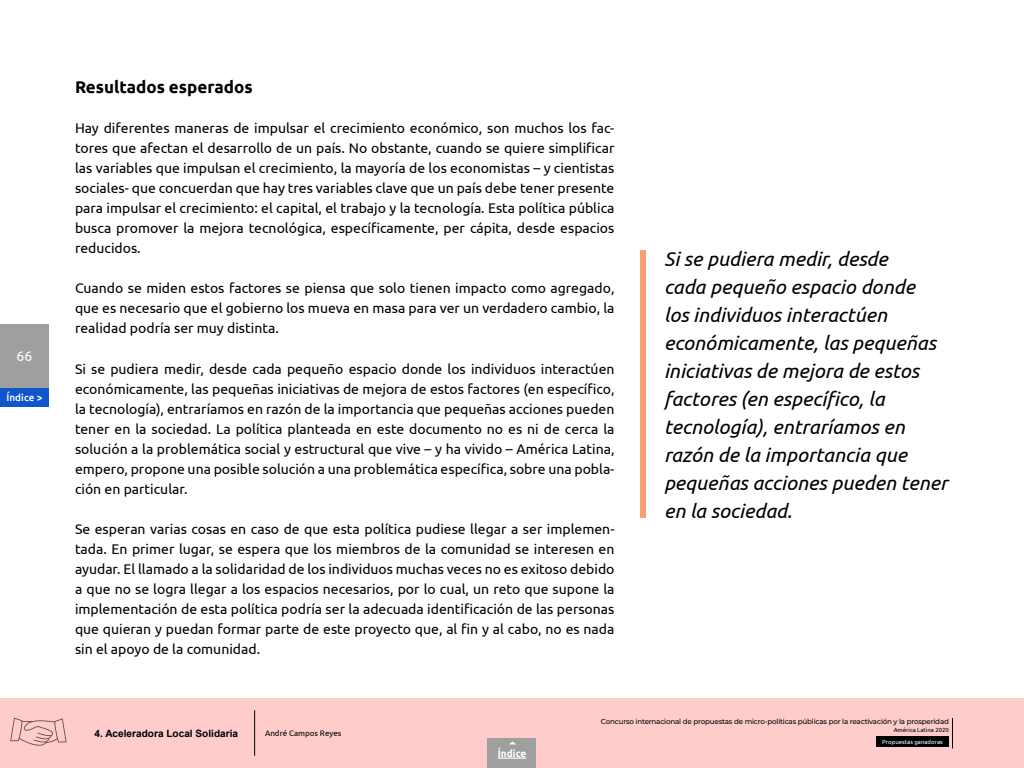
<style>
.page{position:relative;width:1024px;height:768px;background:#fff}
.page>*{position:absolute;margin:0;border:0;box-sizing:border-box;transform-origin:0 0}
.t1{font:italic 20px/28px "Ubuntu";color:#000}
.t2{font:700 17px "Ubuntu";color:#000}
.t3{font:14px/20px "Ubuntu";color:#000;text-align:justify}
.t4{font:14px "Ubuntu";color:#fff}
.t5{font:700 10.1px "Arial";color:#000}
.t6{font:500 10px "Ubuntu";color:#fff}
.t7{font:700 10px "Ubuntu";color:#fff}
.t8{font:8px "Ubuntu";color:#000}
.t9{font:500 7.1px "Montserrat";letter-spacing:-.025em;color:#000}
.t10{font:6px "Ubuntu";color:#fff}
.t11{font:6px "Ubuntu";color:#000}
</style>
<div class="page">
<div style="left:0;top:388px;width:49px;height:19px;background:#15c"></div>
<div style="left:0;top:324px;width:49px;height:64px;background:#9f9f9f"></div>
<div style="left:640px;top:250px;width:6px;height:268px;background:#ff9e73"></div>
<div style="left:0;top:698px;width:1024px;height:70px;background:#fcc"></div>
<hr style="left:254px;top:710px;width:1px;height:46px;background:#000">
<svg style="left:10px;top:718px;width:57px;height:28px"></svg>
<div style="left:876px;top:736px;width:73px;height:11px;background:#000"></div>
<hr style="left:952px;top:718px;width:1px;height:30px;background:#000">
<div style="left:488px;top:738px;width:48px;height:30px;background:#9f9f9f"></div>
<svg style="left:498px;top:758px;width:28px;height:1px"></svg>
<p class="t4" style="left:17px;top:348px;width:17px">66</p>
<p class="t6" style="left:7px;top:391px;width:37px">Índice &gt;</p>
<p class="t2" style="left:75px;top:77px;width:179px">Resultados esperados</p>
<p class="t3" style="left:75px;top:118px;width:541px">Hay diferentes maneras de impulsar el crecimiento económico, son muchos los fac&shy;tores que afectan el desarrollo de un país. No obstante, cuando se quiere simplificar las variables que impulsan el crecimiento, la mayoría de los economistas – y cientistas sociales- que concuerdan que hay tres variables clave que un país debe tener presente para impulsar el crecimiento: el capital, el trabajo y la tecnología. Esta política pública busca promover la mejora tecnológica, específicamente, per cápita, desde espacios reducidos.</p>
<p class="t3" style="left:75px;top:278px;width:541px">Cuando se miden estos factores se piensa que solo tienen impacto como agregado, que es necesario que el gobierno los mueva en masa para ver un verdadero cambio, la realidad podría ser muy distinta.</p>
<p class="t3" style="left:75px;top:358px;width:541px">Si se pudiera medir, desde cada pequeño espacio donde los individuos interactúen económicamente, las pequeñas iniciativas de mejora de estos factores (en específico, la tecnología), entraríamos en razón de la importancia que pequeñas acciones pueden tener en la sociedad. La política planteada en este documento no es ni de cerca la solución a la problemática social y estructural que vive – y ha vivido – América Latina, empero, propone una posible solución a una problemática específica, sobre una pobla&shy;ción en particular.</p>
<p class="t3" style="left:75px;top:518px;width:541px">Se esperan varias cosas en caso de que esta política pudiese llegar a ser implemen&shy;tada. En primer lugar, se espera que los miembros de la comunidad se interesen en ayudar. El llamado a la solidaridad de los individuos muchas veces no es exitoso debido a que no se logra llegar a los espacios necesarios, por lo cual, un reto que supone la implementación de esta política podría ser la adecuada identificación de las personas que quieran y puedan formar parte de este proyecto que, al fin y al cabo, no es nada sin el apoyo de la comunidad.</p>
<p class="t1" style="left:664px;top:244px;width:285px">Si se pudiera medir, desde<br>cada pequeño espacio donde<br>los individuos interactúen económicamente, las pequeñas iniciativas de mejora de estos factores (en específico, la tecnología), entraríamos en razón de la importancia que pequeñas acciones pueden tener en la sociedad.</p>
<p class="t5" style="left:95px;top:726px;width:145px">4. Aceleradora Local Solidaria</p>
<p class="t8" style="left:265px;top:728px;width:78px">André Campos Reyes</p>
<p class="t7" style="left:498px;top:747px;width:30px">Índice</p>
<p class="t9" style="left:601px;top:716px;width:350px">Concurso internacional de propuestas de micro-políticas públicas por la reactivación y la prosperidad</p>
<p class="t11" style="left:894px;top:726px;width:57px">América Latina 2020</p>
<p class="t10" style="left:882px;top:739px;width:62px">Propuestas ganadoras</p>
</div>
